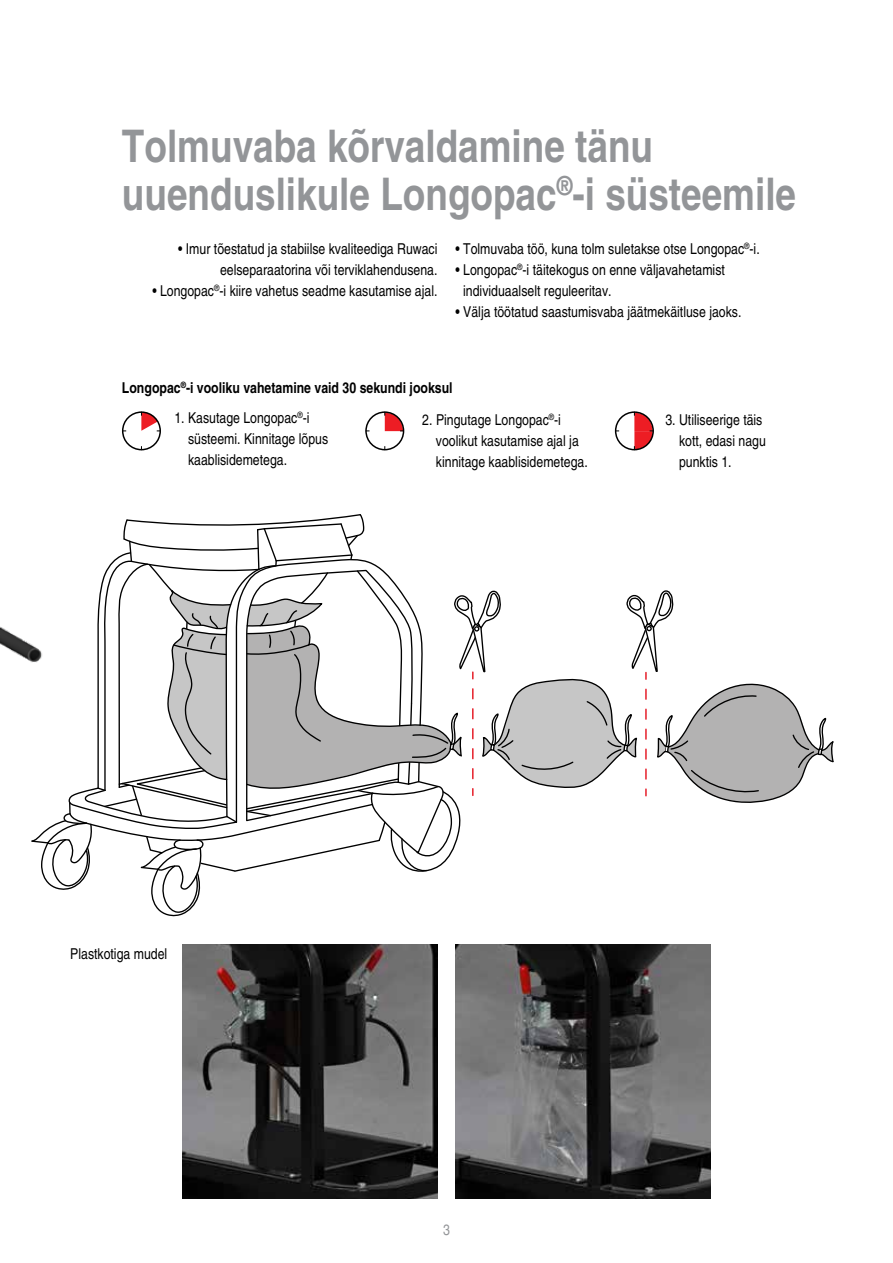
<style>
.page{position:relative;width:893px;height:1263px;background:#fff}
.page>*{position:absolute;margin:0;border:0;box-sizing:border-box;transform-origin:0 0}
.t1{font:700 condensed 45px/48px "Helvetica";color:#939598}
.t2{font:condensed 15px/21px "Helvetica";color:#000}
.t3{font:700 condensed 15px "Helvetica";color:#000}
.t4{font:condensed 15px "Helvetica";color:#939598}
</style>
<div class="page">
<img style="left:0;top:626px;width:30px;height:35px">
<img style="left:182px;top:944px;width:255px;height:255px">
<img style="left:455px;top:944px;width:256px;height:255px">
<svg style="left:141px;top:414px;width:20px;height:18px"></svg>
<div style="left:122px;top:411px;width:39px;height:39px;border:2px solid #000;border-radius:50%"></div>
<svg style="left:385px;top:413px;width:19px;height:19px"></svg>
<div style="left:365px;top:411px;width:39px;height:39px;border:2px solid #000;border-radius:50%"></div>
<svg style="left:634px;top:414px;width:20px;height:36px"></svg>
<div style="left:615px;top:411px;width:39px;height:39px;border:2px solid #000;border-radius:50%"></div>
<svg style="left:30px;top:514px;width:804px;height:403px"></svg>
<h1 class="t1" style="left:122px;top:122px;width:676px">Tolmuvaba kõrvaldamine tänu uuenduslikule Longopac<sup>®</sup>-i süsteemile</h1>
<p class="t2" style="left:178px;top:238px;width:261px;text-align:right">• Imur tõestatud ja stabiilse kvaliteediga Ruwaci eelseparaatorina või terviklahendusena.</p>
<p class="t2" style="left:152px;top:280px;width:287px">• Longopac<sup>®</sup>-i kiire vahetus seadme kasutamise ajal.</p>
<p class="t2" style="left:455px;top:238px;width:306px">• Tolmuvaba töö, kuna tolm suletakse otse Longopac<sup>®</sup>-i.</p>
<p class="t2" style="left:463px;top:259px;width:263px;text-indent:-8px">• Longopac<sup>®</sup>-i täitekogus on enne väljavahetamist individuaalselt reguleeritav.</p>
<p class="t2" style="left:455px;top:301px;width:287px">• Välja töötatud saastumisvaba jäätmekäitluse jaoks.</p>
<p class="t3" style="left:122px;top:379px;width:332px">Longopac<sup>®</sup>-i vooliku vahetamine vaid 30 sekundi jooksul</p>
<p class="t2" style="left:188px;top:407px;width:142px;text-indent:-14px">1. Kasutage Longopac<sup>®</sup>-i süsteemi. Kinnitage lõpus kaablisidemetega.</p>
<p class="t2" style="left:436px;top:409px;width:153px;text-indent:-14px">2. Pingutage Longopac<sup>®</sup>-i voolikut kasutamise ajal ja kinnitage kaablisidemetega.</p>
<p class="t2" style="left:679px;top:409px;width:88px;text-indent:-14px">3. Utiliseerige täis kott, edasi nagu punktis 1.</p>
<p class="t2" style="left:70px;top:944px;width:99px">Plastkotiga mudel</p>
<p class="t4" style="left:443px;top:1221px;width:8px">3</p>
</div>
